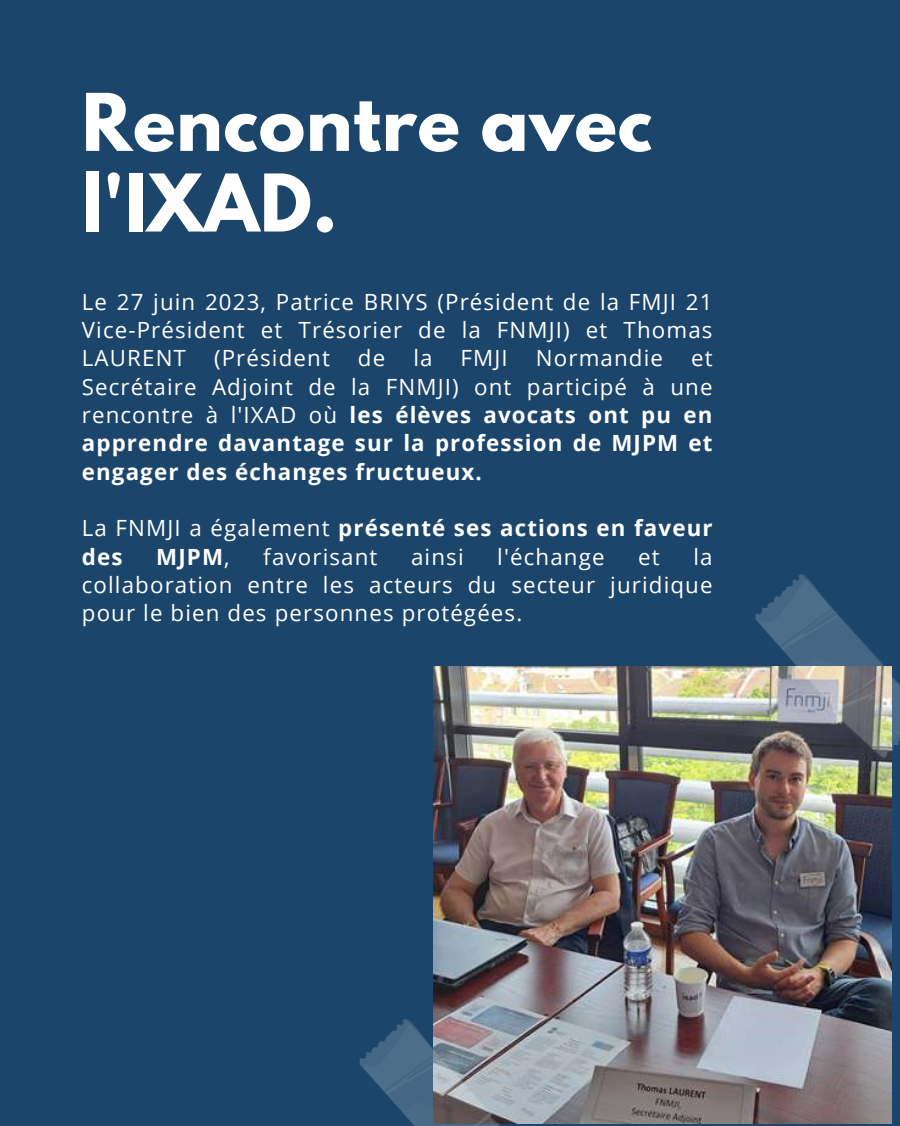
<style>
.page{position:relative;width:900px;height:1126px;background:#fff}
.page>*{position:absolute;margin:0;border:0;box-sizing:border-box;transform-origin:0 0}
.t1{font:700 70.3px/80.5px "League Spartan";letter-spacing:.01em;color:#fff}
.t2{font:22.3px/28.3px "Open Sans";letter-spacing:.05em;color:#fff;text-align:justify}
.t3{font:700 22.3px/28.3px "Open Sans";letter-spacing:.05em;color:#fff;text-align:justify}
.s1{font-weight:400}
</style>
<div class="page">
<div style="left:0;top:0;width:900px;height:1125px;background:#1b456a"></div>
<img style="left:434px;top:666px;width:457px;height:457px">
<svg style="left:355px;top:1009px;width:184px;height:117px"></svg>
<img style="left:751px;top:574px;width:149px;height:191px">
<h1 class="t1" style="left:82px;top:91px;width:572px">Rencontre avec l'IXAD.</h1>
<p class="t2" style="left:82px;top:287px;width:632px">Le 27 juin 2023, Patrice BRIYS (Président de la FMJI 21<br>Vice-Président et Trésorier de la FNMJI) et Thomas LAURENT</p>
<p class="t2" style="left:214px;top:343px;width:117px">(Président</p>
<p class="t2" style="left:358px;top:343px;width:29px">de</p>
<p class="t2" style="left:413px;top:343px;width:21px">la</p>
<p class="t2" style="left:461px;top:343px;width:49px">FMJI</p>
<p class="t2" style="left:536px;top:343px;width:129px">Normandie</p>
<p class="t3" style="left:82px;top:343px;width:632px;text-indent:609px"><span class="s1">et Secrétaire Adjoint de la FNMJI) ont participé à une rencontre à l'IXAD où</span> les élèves avocats ont pu en apprendre davantage sur la profession de MJPM et engager des échanges fructueux.</p>
<p class="t3" style="left:82px;top:513px;width:632px"><span class="s1">La FNMJI a également</span> présenté ses actions en faveur des</p>
<p class="t3" style="left:156px;top:541px;width:75px">MJPM<span class="s1">,</span></p>
<p class="t2" style="left:263px;top:541px;width:116px">favorisant</p>
<p class="t2" style="left:411px;top:541px;width:54px">ainsi</p>
<p class="t2" style="left:497px;top:541px;width:109px">l'échange</p>
<p class="t2" style="left:638px;top:541px;width:23px">et</p>
<p class="t2" style="left:82px;top:541px;width:632px;text-indent:612px">la collaboration entre les acteurs du secteur juridique pour le bien des personnes protégées.</p>
</div>
